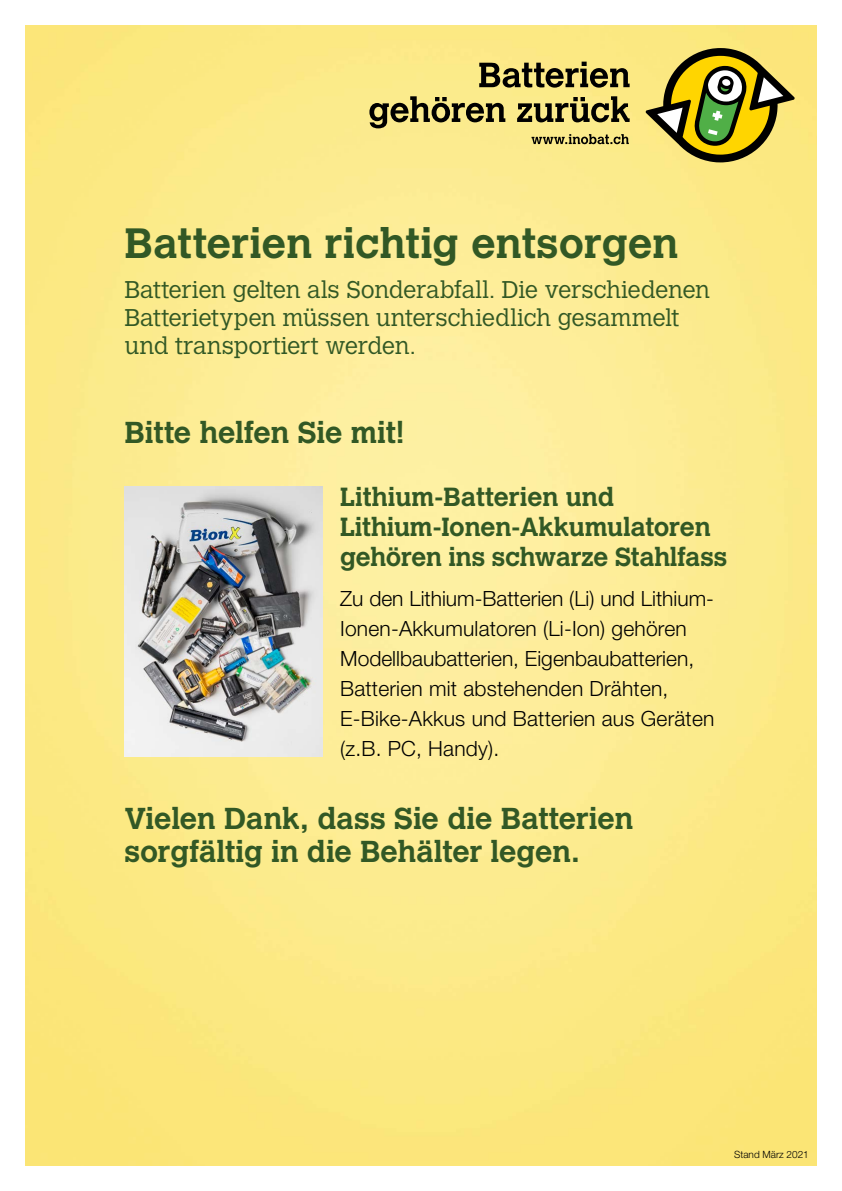
<style>
.page{position:relative;width:842px;height:1191px;background:#fff}
.page>*{position:absolute;margin:0;border:0;box-sizing:border-box;transform-origin:0 0}
.t1{font:700 42px "Calvert MT Std";color:#325825}
.t2{font:700 30px/33px "Calvert MT Std";letter-spacing:-.005em;color:#325825}
.t3{font:700 26px/30px "Calvert MT Std";letter-spacing:-.01em;color:#325825}
.t4{font:300 24px/28px "Calvert MT Std";letter-spacing:-.005em;color:#325825}
.t5{font:300 21px/30px "Helvetica Neue LT Std";letter-spacing:.01em;color:#000}
.t6{font:300 10px "Helvetica Neue LT Std";color:#000}
</style>
<div class="page">
<img style="left:26px;top:26px;width:790px;height:1139px">
<svg style="left:645px;top:48px;width:150px;height:114px;background:#ada247"></svg>
<svg style="left:479px;top:62px;width:151px;height:26px;background:#8b814a"></svg>
<svg style="left:369px;top:96px;width:136px;height:32px;background:#a1965a"></svg>
<svg style="left:517px;top:96px;width:113px;height:26px;background:#948a50"></svg>
<svg style="left:531px;top:134px;width:98px;height:10px"></svg>
<img style="left:124px;top:486px;width:198px;height:270px">
<h1 class="t1" style="left:125px;top:217px;width:555px">Batterien richtig entsorgen</h1>
<p class="t4" style="left:125px;top:276px;width:587px">Batterien gelten als Sonderabfall. Die verschiedenen<br>Batterietypen müssen unterschiedlich gesammelt und transportiert werden.</p>
<h2 class="t2" style="left:125px;top:416px;width:281px">Bitte helfen Sie mit!</h2>
<p class="t3" style="left:340px;top:481px;width:389px">Lithium-Batterien und<br>Lithium-Ionen-Akkumulatoren gehören ins schwarze Stahlfass</p>
<p class="t5" style="left:340px;top:583px;width:376px">Zu den Lithium-Batterien (Li) und Lithium-Ionen-Akkumulatoren (Li-Ion) gehören Modellbaubatterien, Eigenbaubatterien, Batterien mit abstehenden Drähten, E-Bike-Akkus und Batterien aus Geräten (z.B. PC, Handy).</p>
<h2 class="t2" style="left:124px;top:801px;width:510px">Vielen Dank, dass Sie die Batterien sorgfältig in die Behälter legen.</h2>
<p class="t6" style="left:734px;top:1148px;width:76px">Stand März 2021</p>
</div>
